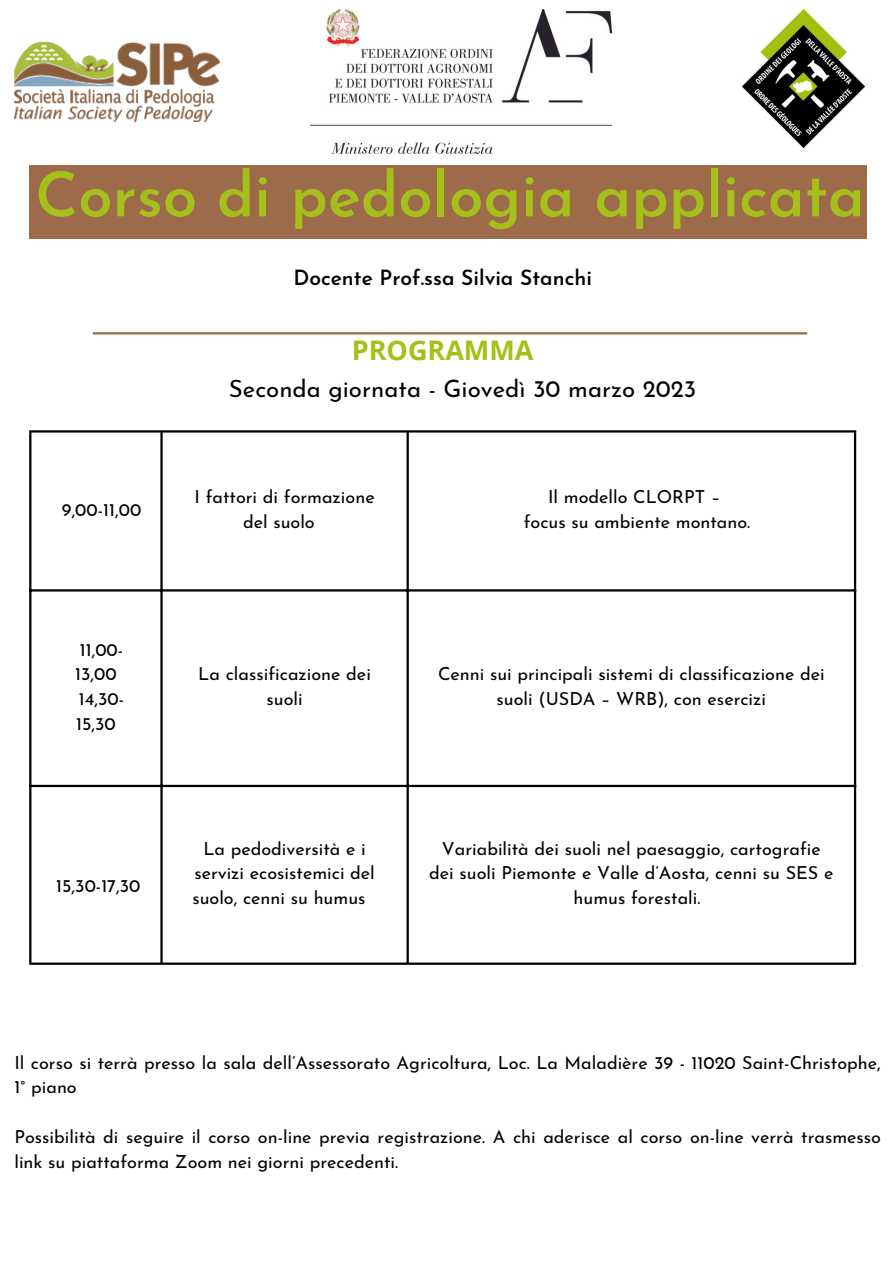
<style>
.page{position:relative;width:893px;height:1264px;background:#fff}
.page>*{position:absolute;margin:0;border:0;box-sizing:border-box;transform-origin:0 0}
.t1{font:600 61.8px "Josefin Sans";color:#a5c01b}
.t2{font:700 27px "Open Sans";color:#a5c01b}
.t3{font:24px "Josefin Sans";color:#000}
.t4{font:600 21px "Josefin Sans";color:#000}
.t5{font:18px/24.8px "Josefin Sans";color:#000}
</style>
<div class="page">
<div style="left:29px;top:165px;width:837px;height:73px;background:#9d6a4a"></div>
<hr style="left:93px;top:332px;width:714px;height:2px;background:#9d6a4a">
<hr style="left:29px;top:432px;width:2px;height:530px;background:#000">
<hr style="left:160px;top:432px;width:3px;height:530px;background:#000">
<hr style="left:406px;top:432px;width:3px;height:530px;background:#000">
<hr style="left:853px;top:432px;width:3px;height:530px;background:#000">
<hr style="left:29px;top:430px;width:827px;height:2px;background:#000">
<hr style="left:29px;top:589px;width:827px;height:2px;background:#000">
<hr style="left:29px;top:784px;width:827px;height:3px;background:#000">
<hr style="left:29px;top:962px;width:827px;height:2px;background:#000">
<img style="left:311px;top:10px;width:300px;height:144px">
<img style="left:14px;top:42px;width:205px;height:80px">
<img style="left:742px;top:10px;width:122px;height:137px">
<h1 class="t1" style="left:35px;top:170px;width:831px">Corso di pedologia applicata</h1>
<p class="t4" style="left:293px;top:270px;width:300px">Docente Prof.ssa Silvia Stanchi</p>
<h2 class="t2" style="left:352px;top:331px;width:183px">PROGRAMMA</h2>
<p class="t5" style="left:62px;top:499px;width:81px">9,00-11,00</p>
<p class="t5" style="left:75px;top:638px;width:51px">11,00-<br>13,00<br>14,30-<br>15,30</p>
<p class="t5" style="left:56px;top:874px;width:86px">15,30-17,30</p>
<h3 class="t3" style="left:229px;top:379px;width:469px">Seconda giornata - Giovedì 30 marzo 2023</h3>
<p class="t5" style="left:243px;top:486px;width:133px;text-indent:-49px">I fattori di formazione del suolo</p>
<p class="t5" style="left:523px;top:486px;width:228px;text-align:center">Il modello CLORPT –<br>focus su ambiente montano.</p>
<p class="t5" style="left:198px;top:663px;width:174px;text-align:center">La classificazione dei suoli</p>
<p class="t5" style="left:438px;top:663px;width:388px;text-align:center">Cenni sui principali sistemi di classificazione dei suoli (USDA – WRB), con esercizi</p>
<p class="t5" style="left:192px;top:837px;width:184px;text-align:center">La pedodiversità e i servizi ecosistemici del suolo, cenni su humus</p>
<p class="t5" style="left:442px;top:837px;width:380px">Variabilità dei suoli nel paesaggio, cartografie</p>
<p class="t5" style="left:429px;top:862px;width:405px">dei suoli Piemonte e Valle d’Aosta, cenni su SES e</p>
<p class="t5" style="left:573px;top:887px;width:128px">humus forestali.</p>
<p class="t5" style="left:14px;top:1051px;width:867px">Il corso si terrà presso la sala dell’Assessorato Agricoltura, Loc. La Maladière 39 - 11020 Saint-Christophe,<br>1° piano</p>
<p class="t5" style="left:14px;top:1126px;width:868px">Possibilità di seguire il corso on-line previa registrazione. A chi aderisce al corso on-line verrà trasmesso link su piattaforma Zoom nei giorni precedenti.</p>
</div>
